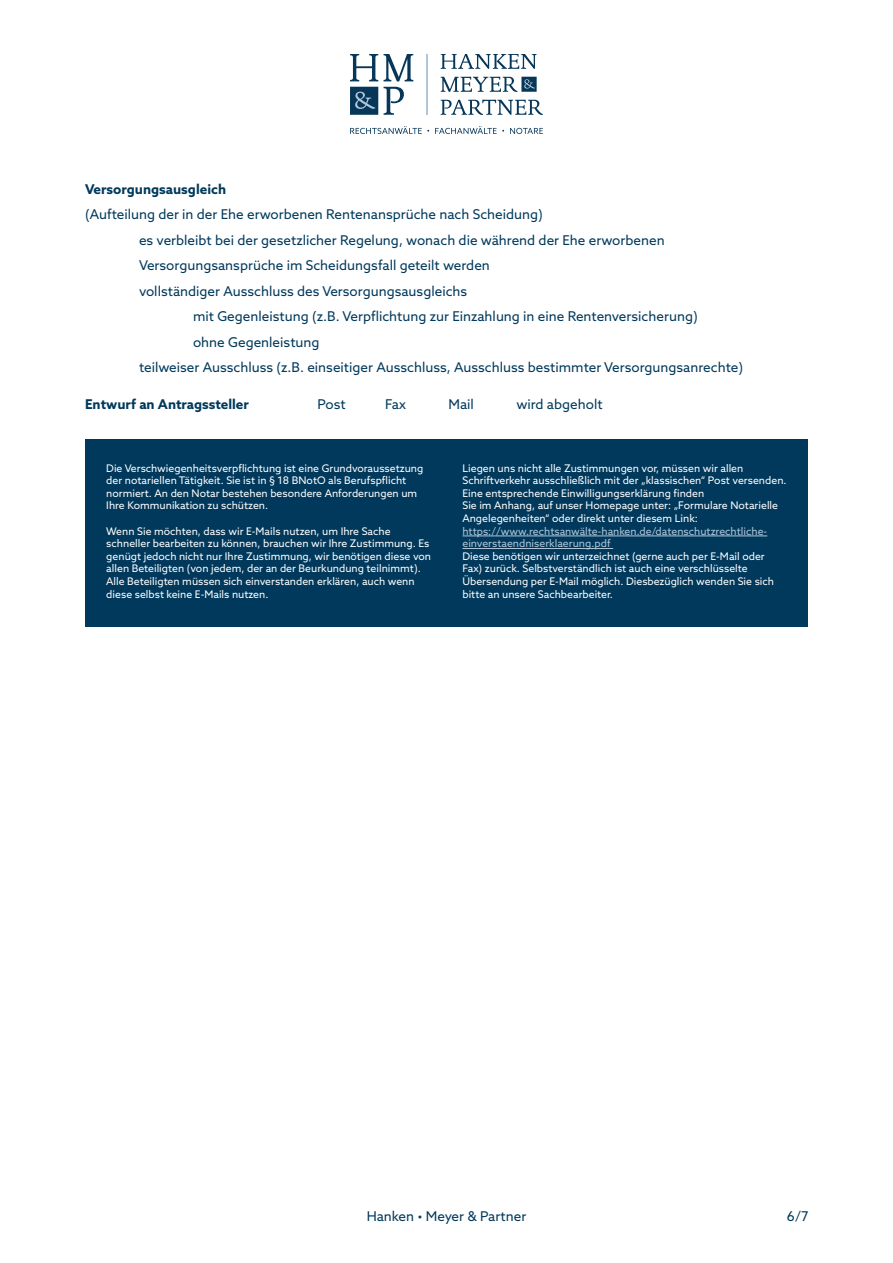
<style>
.page{position:relative;width:893px;height:1263px;background:#fff}
.page>*{position:absolute;margin:0;border:0;box-sizing:border-box;transform-origin:0 0}
.t1{font:13.5px "Azo Sans";color:#00395c}
.t2{font:700 13.5px "Azo Sans";color:#00395c}
.t3{font:10.5px/12.6px "Azo Sans";color:#fff}
.t4{font:10.5px/12.6px "Azo Sans";color:#b0c6d9}
</style>
<div class="page">
<div style="left:350px;top:87px;width:28px;height:28px;background:#063658"></div>
<svg style="left:350px;top:54px;width:28px;height:27px"></svg>
<svg style="left:355px;top:92px;width:20px;height:17px"></svg>
<svg style="left:384px;top:54px;width:29px;height:27px"></svg>
<svg style="left:384px;top:87px;width:20px;height:28px"></svg>
<svg style="left:441px;top:54px;width:96px;height:15px"></svg>
<svg style="left:441px;top:77px;width:76px;height:15px"></svg>
<svg style="left:441px;top:100px;width:102px;height:15px"></svg>
<hr style="left:426px;top:54px;width:2px;height:61px;background:#b0c5d7">
<svg style="left:350px;top:126px;width:79px;height:8px"></svg>
<svg style="left:435px;top:126px;width:69px;height:8px"></svg>
<svg style="left:510px;top:128px;width:33px;height:6px"></svg>
<div style="left:521px;top:77px;width:16px;height:15px;background:#063658"></div>
<svg style="left:524px;top:79px;width:11px;height:10px"></svg>
<div style="left:85px;top:439px;width:723px;height:188px;background:#00395c"></div>
<hr style="left:462px;top:536px;width:305px;height:1px;background:#b0c6d9">
<hr style="left:462px;top:548px;width:151px;height:1px;background:#b0c6d9">
<p class="t2" style="left:85px;top:180px;width:143px">Versorgungsausgleich</p>
<p class="t1" style="left:85px;top:205px;width:459px">(Aufteilung der in der Ehe erworbenen Rentenansprüche nach Scheidung)</p>
<p class="t1" style="left:139px;top:231px;width:527px">es verbleibt bei der gesetzlicher Regelung, wonach die während der Ehe erworbenen</p>
<p class="t1" style="left:139px;top:256px;width:352px">Versorgungsansprüche im Scheidungsfall geteilt werden</p>
<p class="t1" style="left:139px;top:282px;width:330px">vollständiger Ausschluss des Versorgungsausgleichs</p>
<p class="t1" style="left:193px;top:307px;width:506px">mit Gegenleistung (z.B. Verpflichtung zur Einzahlung in eine Rentenversicherung)</p>
<p class="t1" style="left:193px;top:333px;width:128px">ohne Gegenleistung</p>
<p class="t1" style="left:139px;top:358px;width:606px">teilweiser Ausschluss (z.B. einseitiger Ausschluss, Ausschluss bestimmter Versorgungsanrechte)</p>
<p class="t2" style="left:85px;top:395px;width:165px">Entwurf an Antragssteller</p>
<p class="t1" style="left:317px;top:395px;width:30px">Post</p>
<p class="t1" style="left:385px;top:395px;width:22px">Fax</p>
<p class="t1" style="left:448px;top:395px;width:27px">Mail</p>
<p class="t1" style="left:516px;top:395px;width:88px">wird abgeholt</p>
<p class="t3" style="left:106px;top:461px;width:319px">Die Verschwiegenheitsverpflichtung ist eine Grundvoraussetzung der notariellen Tätigkeit. Sie ist in § 18 BNotO als Berufspflicht normiert. An den Notar bestehen besondere Anforderungen um Ihre Kommunikation zu schützen.</p>
<p class="t3" style="left:106px;top:524px;width:326px">Wenn Sie möchten, dass wir E-Mails nutzen, um Ihre Sache schneller bearbeiten zu können, brauchen wir Ihre Zustimmung. Es genügt jedoch nicht nur Ihre Zustimmung, wir benötigen diese von allen Beteiligten (von jedem, der an der Beurkundung teilnimmt).<br>Alle Beteiligten müssen sich einverstanden erklären, auch wenn diese selbst keine E-Mails nutzen.</p>
<p class="t3" style="left:462px;top:461px;width:326px">Liegen uns nicht alle Zustimmungen vor, müssen wir allen Schriftverkehr ausschließlich mit der „klassischen“ Post versenden.<br>Eine entsprechende Einwilligungserklärung finden<br>Sie im Anhang, auf unser Homepage unter: „Formulare Notarielle Angelegenheiten“ oder direkt unter diesem Link:</p>
<p class="t4" style="left:462px;top:524px;width:306px">https://www.rechtsanwälte-hanken.de/datenschutzrechtliche&shy;einverstaendniserklaerung.pdf</p>
<p class="t3" style="left:462px;top:550px;width:313px">Diese benötigen wir unterzeichnet (gerne auch per E-Mail oder Fax) zurück. Selbstverständlich ist auch eine verschlüsselte Übersendung per E-Mail möglich. Diesbezüglich wenden Sie sich bitte an unsere Sachbearbeiter.</p>
<p class="t1" style="left:367px;top:1207px;width:161px">Hanken • Meyer &amp; Partner</p>
<p class="t1" style="left:787px;top:1207px;width:23px">6/7</p>
</div>
